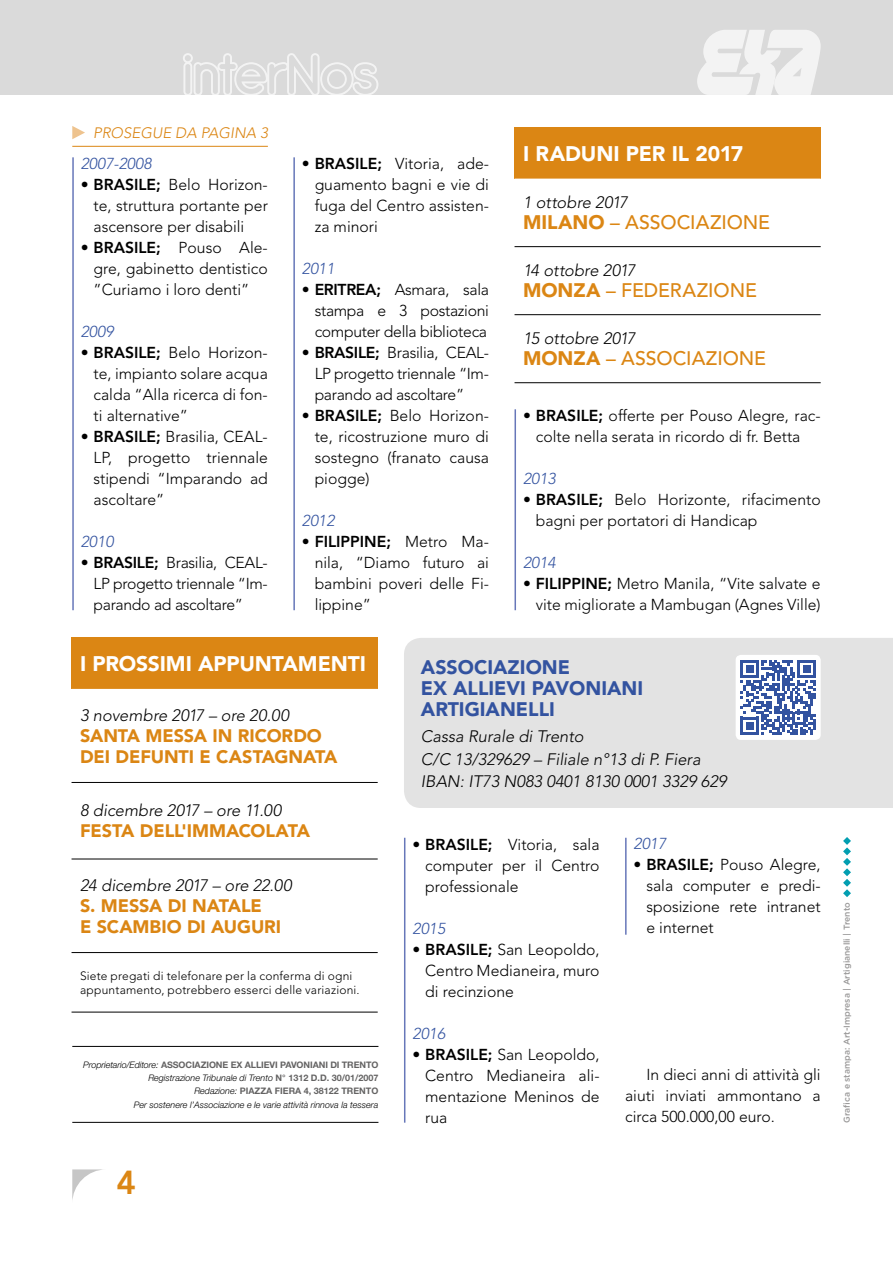
<style>
.page{position:relative;width:893px;height:1263px;background:#fff}
.page>*{position:absolute;margin:0;border:0;box-sizing:border-box;transform-origin:0 0}
.t1{font:800 33px "Avenir LT Std";color:#db8614}
.t2{font:900 21px "Avenir LT Std";letter-spacing:-.005em;color:#fff}
.t3{font:500 19.5px "Avenir LT Std";letter-spacing:-.005em;color:#db8614}
.t4{font:900 19.5px/21px "Avenir LT Std";color:#3353a0}
.t5{font:900 18px/21px "Avenir LT Std";letter-spacing:-.005em;color:#db8614}
.t6{font:italic 300 16.5px/22.2px "Avenir LT Std";color:#000}
.t7{font:300 15.75px/21px "Avenir LT Std";color:#000;text-align:justify}
.t8{font:italic 300 15.75px "Avenir LT Std";color:#3353a0}
.t9{font:italic 300 15px "Avenir LT Std";color:#db8614}
.t10{font:300 12px/14.4px "Avenir LT Std";letter-spacing:.015em;color:#000}
.t11{font:italic 300 9px/13.4px "Helvetica Neue LT Std";color:#000;text-align:right}
.t12{font:500 8.55px "Gotham";color:#999898}
.s1{font-weight:800}
.s2{font-weight:900}
.s3{font-weight:700;font-style:normal;color:#646363}
</style>
<div class="page">
<div style="left:0;top:0;width:893px;height:95px;background:#dadada"></div>
<svg style="left:697px;top:30px;width:124px;height:65px"></svg>
<svg style="left:183px;top:53px;width:195px;height:42px"></svg>
<svg style="left:72px;top:1169px;width:31px;height:31px"></svg>
<div style="left:404px;top:638px;width:489px;height:170px;background:#e3e3e3"></div>
<div style="left:72px;top:638px;width:306px;height:51px;background:#db8614"></div>
<svg style="left:72px;top:858px;width:306px;height:154px"></svg>
<hr style="left:72px;top:782px;width:306px;height:1px;background:#000">
<hr style="left:72px;top:859px;width:306px;height:1px;background:#000">
<hr style="left:72px;top:952px;width:306px;height:1px;background:#000">
<hr style="left:72px;top:1012px;width:306px;height:1px;background:#000">
<hr style="left:72px;top:1122px;width:306px;height:1px;background:#000">
<hr style="left:72px;top:1046px;width:306px;height:1px;background:#000">
<div style="left:736px;top:655px;width:85px;height:85px;background:#fff;border-radius:5px"></div>
<svg style="left:741px;top:660px;width:75px;height:75px"></svg>
<div style="left:514px;top:128px;width:307px;height:51px;background:#db8614"></div>
<svg style="left:514px;top:247px;width:307px;height:69px"></svg>
<hr style="left:514px;top:246px;width:307px;height:1px;background:#000">
<hr style="left:514px;top:314px;width:307px;height:1px;background:#000">
<hr style="left:514px;top:382px;width:307px;height:1px;background:#000">
<svg style="left:843px;top:837px;width:8px;height:60px"></svg>
<hr style="left:72px;top:157px;width:2px;height:453px;background:#6777b9">
<hr style="left:293px;top:157px;width:2px;height:453px;background:#6777b9">
<hr style="left:514px;top:409px;width:2px;height:201px;background:#6777b9">
<hr style="left:404px;top:838px;width:1px;height:285px;background:#6777b9">
<hr style="left:625px;top:838px;width:2px;height:97px;background:#6777b9">
<svg style="left:72px;top:126px;width:13px;height:13px"></svg>
<hr style="left:72px;top:146px;width:196px;height:1px;background:#db8614">
<p class="t9" style="left:93px;top:124px;width:176px">PROSEGUE DA PAGINA 3</p>
<p class="t8" style="left:81px;top:154px;width:72px">2007-2008</p>
<p class="t7" style="left:94px;top:174px;width:176px;text-indent:-13px"><span class="s1">• BRASILE;</span> Belo Horizon&shy;te, struttura portante per ascensore per disabili</p>
<p class="t7" style="left:94px;top:237px;width:176px;text-indent:-13px"><span class="s1">• BRASILE;</span> Pouso Ale&shy;gre, gabinetto dentistico ”Curiamo i loro denti”</p>
<p class="t8" style="left:81px;top:322px;width:34px">2009</p>
<p class="t7" style="left:94px;top:342px;width:176px;text-indent:-13px"><span class="s1">• BRASILE;</span> Belo Horizon&shy;te, impianto solare acqua calda “Alla ricerca di fon&shy;ti alternative”</p>
<p class="t7" style="left:94px;top:426px;width:176px;text-indent:-13px"><span class="s1">• BRASILE;</span> Brasilia, CEAL-LP, progetto triennale stipendi “Imparando ad ascoltare”</p>
<p class="t8" style="left:81px;top:532px;width:34px">2010</p>
<p class="t7" style="left:94px;top:552px;width:176px;text-indent:-13px"><span class="s1">• BRASILE;</span> Brasilia, CEAL-LP progetto triennale “Im&shy;parando ad ascoltare”</p>
<p class="t7" style="left:315px;top:153px;width:176px;text-indent:-13px"><span class="s1">• BRASILE;</span> Vitoria, ade&shy;guamento bagni e vie di fuga del Centro assisten&shy;za minori</p>
<p class="t8" style="left:302px;top:260px;width:34px">2011</p>
<p class="t7" style="left:315px;top:279px;width:176px;text-indent:-13px"><span class="s1">• ERITREA;</span> Asmara, sala stampa e 3 postazioni computer della biblioteca</p>
<p class="t7" style="left:315px;top:342px;width:176px;text-indent:-13px"><span class="s1">• BRASILE;</span> Brasilia, CEAL-LP progetto triennale “Im&shy;parando ad ascoltare”</p>
<p class="t7" style="left:315px;top:405px;width:176px;text-indent:-13px"><span class="s1">• BRASILE;</span> Belo Horizon&shy;te, ricostruzione muro di sostegno (franato causa piogge)</p>
<p class="t8" style="left:302px;top:511px;width:34px">2012</p>
<p class="t7" style="left:315px;top:531px;width:176px;text-indent:-13px"><span class="s1">• FILIPPINE;</span> Metro Ma&shy;nila, “Diamo futuro ai bambini poveri delle Fi&shy;lippine”</p>
<h2 class="t2" style="left:523px;top:141px;width:222px">I RADUNI PER IL 2017</h2>
<p class="t6" style="left:523px;top:192px;width:106px">1 ottobre 2017</p>
<p class="t3" style="left:523px;top:211px;width:249px"><span class="s2">MILANO</span> – ASSOCIAZIONE</p>
<p class="t6" style="left:523px;top:260px;width:114px">14 ottobre 2017</p>
<p class="t3" style="left:523px;top:279px;width:235px"><span class="s2">MONZA</span> – FEDERAZIONE</p>
<p class="t6" style="left:523px;top:328px;width:114px">15 ottobre 2017</p>
<p class="t3" style="left:523px;top:347px;width:245px"><span class="s2">MONZA</span> – ASSOCIAZIONE</p>
<p class="t7" style="left:523px;top:405px;width:299px;text-align:center"><span class="s1">• BRASILE;</span> offerte per Pouso Alegre, rac&shy;colte nella serata in ricordo di fr. Betta</p>
<p class="t8" style="left:523px;top:469px;width:34px">2013</p>
<p class="t7" style="left:536px;top:489px;width:286px;text-indent:-13px"><span class="s1">• BRASILE;</span> Belo Horizonte, rifacimento bagni per portatori di Handicap</p>
<p class="t8" style="left:523px;top:553px;width:34px">2014</p>
<p class="t7" style="left:523px;top:573px;width:299px;text-align:right"><span class="s1">• FILIPPINE;</span> Metro Manila, “Vite salvate e vite migliorate a Mambugan (Agnes Ville)</p>
<h2 class="t2" style="left:80px;top:651px;width:287px">I PROSSIMI APPUNTAMENTI</h2>
<p class="t6" style="left:80px;top:704px;width:210px">3 novembre 2017 – ore 20.00</p>
<p class="t5" style="left:80px;top:725px;width:259px">SANTA MESSA IN RICORDO<br>DEI DEFUNTI E CASTAGNATA</p>
<p class="t6" style="left:80px;top:800px;width:203px">8 dicembre 2017 – ore 11.00</p>
<p class="t5" style="left:80px;top:821px;width:232px">FESTA DELL'IMMACOLATA</p>
<p class="t6" style="left:80px;top:874px;width:213px">24 dicembre 2017 – ore 22.00</p>
<p class="t5" style="left:80px;top:895px;width:203px">S. MESSA DI NATALE<br>E SCAMBIO DI AUGURI</p>
<p class="t10" style="left:80px;top:968px;width:281px">Siete pregati di telefonare per la conferma di ogni appuntamento, potrebbero esserci delle variazioni.</p>
<p class="t11" style="left:83px;top:1057px;width:297px">Proprietario/Editore: <span class="s3">ASSOCIAZIONE EX ALLIEVI PAVONIANI DI TRENTO </span>Registrazione Tribunale di Trento <span class="s3">N° 1312 D.D. 30/01/2007<br></span>Redazione: <span class="s3">PIAZZA FIERA 4, 38122 TRENTO<br></span>Per sostenere l’Associazione e le varie attività rinnova la tessera</p>
<h1 class="t1" style="left:117px;top:1163px;width:21px">4</h1>
<p class="t4" style="left:421px;top:656px;width:224px">ASSOCIAZIONE<br>EX ALLIEVI PAVONIANI<br>ARTIGIANELLI</p>
<p class="t6" style="left:421px;top:726px;width:307px">Cassa Rurale di Trento<br>C/C 13/329629 – Filiale n°13 di P. Fiera<br>IBAN: IT73 N083 0401 8130 0001 3329 629</p>
<p class="t7" style="left:425px;top:834px;width:176px;text-indent:-13px"><span class="s1">• BRASILE;</span> Vitoria, sala computer per il Centro professionale</p>
<p class="t8" style="left:412px;top:919px;width:34px">2015</p>
<p class="t7" style="left:425px;top:939px;width:176px;text-indent:-13px"><span class="s1">• BRASILE;</span> San Leopoldo, Centro Medianeira, muro di recinzione</p>
<p class="t8" style="left:412px;top:1024px;width:34px">2016</p>
<p class="t7" style="left:425px;top:1044px;width:176px;text-indent:-13px"><span class="s1">• BRASILE;</span> San Leopoldo, Centro Medianeira ali&shy;mentazione Meninos de rua</p>
<p class="t8" style="left:634px;top:835px;width:34px">2017</p>
<p class="t7" style="left:646px;top:854px;width:176px;text-indent:-13px"><span class="s1">• BRASILE;</span> Pouso Alegre, sala computer e predi&shy;sposizione rete intranet e internet</p>
<p class="t7" style="left:625px;top:1064px;width:197px;text-indent:21px">In dieci anni di attività gli aiuti inviati ammontano a circa 500.000,00 euro.</p>
<p class="t12" style="left:841px;top:1123px;width:222px;rotate:-90deg">Grafica e stampa: Art-Impresa | Artigianelli | Trento</p>
</div>
